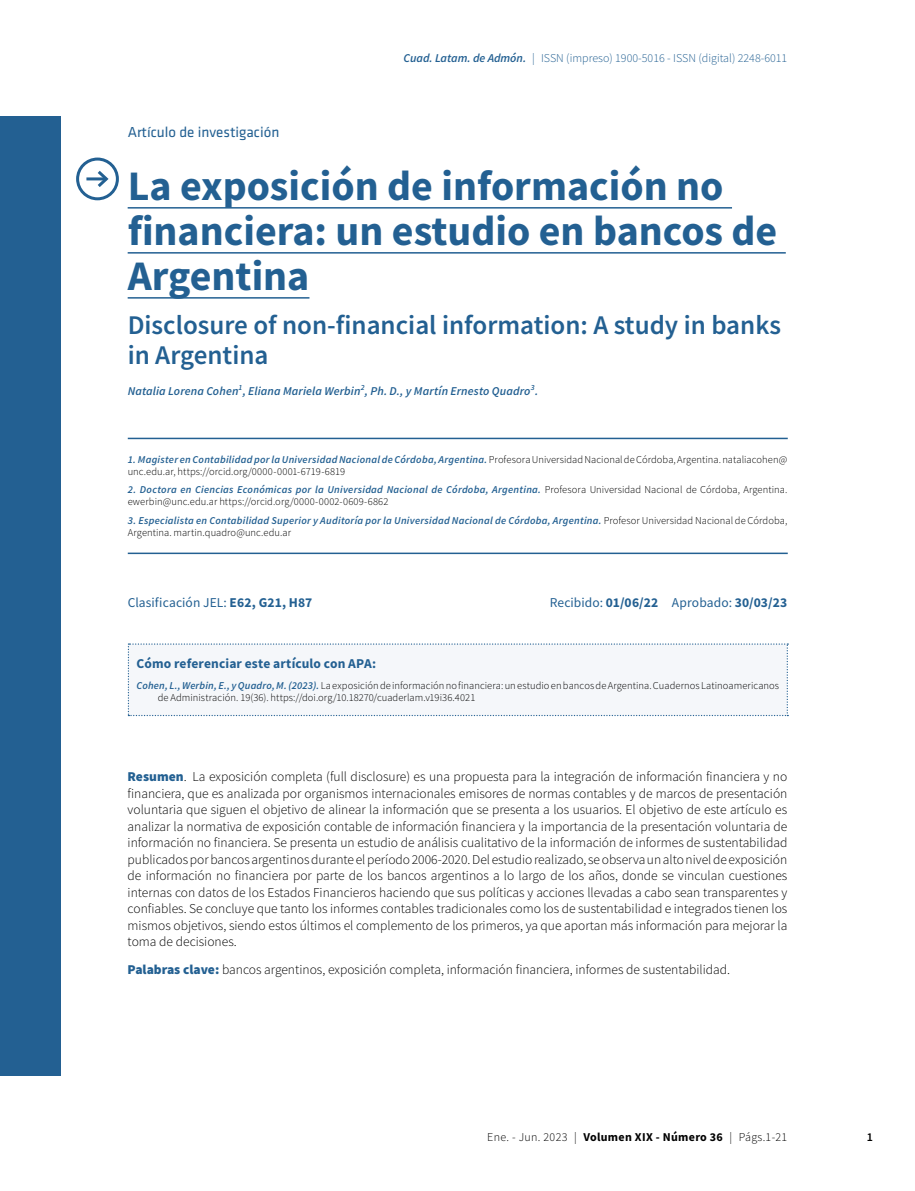
<style>
.page{position:relative;width:915px;height:1191px;background:#fff}
.page>*{position:absolute;margin:0;border:0;box-sizing:border-box;transform-origin:0 0}
.t1{font:700 42px/45px "Source Sans Pro";color:#236092}
.t2{font:600 27px/30px "Source Sans Pro";color:#236092}
.t3{font:15px "Klavika Regular TF";color:#236092}
.t4{font:300 13.5px/16.5px "Source Sans Pro";color:#000;text-align:justify}
.t5{font:13.5px "Source Sans Pro";letter-spacing:.005em;color:#236092}
.t6{font:700 13.5px "Source Sans Pro";letter-spacing:.01em;color:#236092}
.t7{font:italic 600 12px "Source Sans Pro";letter-spacing:.01em;color:#236092}
.t8{font:300 12px "Source Sans Pro";color:#236092}
.t9{font:300 12px "Source Sans Pro";letter-spacing:.025em;color:#000}
.t10{font:600 12px "Source Sans Pro";color:#000}
.t11{font:300 10.5px/12px "Source Sans Pro";letter-spacing:.005em;color:#000}
.t12{font:italic 600 10.5px/12px "Source Sans Pro";letter-spacing:.025em;color:#236092}
.s1{font-weight:600;font-style:italic}
.s2{font-weight:600;font-style:italic;color:#236092}
.s3{font-weight:300;font-style:normal;color:#000}
.s4{font-weight:700}
.s5{font-weight:900;color:#236092}
</style>
<div class="page">
<hr style="left:86px;top:177px;width:20px;height:3px;background:#236092">
<svg style="left:94px;top:170px;width:15px;height:17px"></svg>
<div style="left:76px;top:158px;width:43px;height:42px;border:3px solid #236092;border-radius:50%"></div>
<div style="left:0;top:116px;width:60px;height:959px;background:#236092"></div>
<hr style="left:128px;top:552px;width:659px;height:2px;background:#236092">
<div style="left:128px;top:643px;width:660px;height:73px;background:#f5f7fa"></div>
<hr style="left:128px;top:438px;width:659px;height:1px;background:#236092">
<hr style="left:128px;top:207px;width:603px;height:2px;background:#236092">
<hr style="left:128px;top:252px;width:657px;height:2px;background:#236092">
<hr style="left:128px;top:297px;width:181px;height:2px;background:#236092">
<p class="t8" style="left:403px;top:51px;width:385px"><span class="s1">Cuad. Latam. de Admón.</span> | ISSN (impreso) 1900-5016 - ISSN (digital) 2248-6011</p>
<p class="t3" style="left:128px;top:124px;width:153px">Artículo de investigación</p>
<h1 class="t1" style="left:128px;top:163px;width:651px">La exposición de información no financiera: un estudio en bancos de<br>Argentina</h1>
<h2 class="t2" style="left:128px;top:310px;width:654px">Disclosure of non-financial information: A study in banks in Argentina</h2>
<p class="t7" style="left:128px;top:383px;width:412px">Natalia Lorena Cohen<sup>1</sup>, Eliana Mariela Werbin<sup>2</sup>, Ph. D., y Martín Ernesto Quadro<sup>3</sup>.</p>
<p class="t11" style="left:128px;top:453px;width:660px"><span class="s2">1. Magister en Contabilidad por la Universidad Nacional de Córdoba, Argentina.</span> Profesora Universidad Nacional de Córdoba, Argentina. nataliacohen@ unc.edu.ar, https://orcid.org/0000-0001-6719-6819</p>
<p class="t11" style="left:128px;top:484px;width:660px"><span class="s2">2. Doctora en Ciencias Económicas por la Universidad Nacional de Córdoba, Argentina.</span> Profesora Universidad Nacional de Córdoba, Argentina. ewerbin@unc.edu.ar https://orcid.org/0000-0002-0609-6862</p>
<p class="t12" style="left:128px;top:514px;width:661px">3. Especialista en Contabilidad Superior y Auditoría por la Universidad Nacional de Córdoba, Argentina. <span class="s3">Profesor Universidad Nacional de Córdoba,<br>Argentina. martin.quadro@unc.edu.ar</span></p>
<p class="t5" style="left:128px;top:593px;width:186px">Clasificación JEL: <span class="s4">E62, G21, H87</span></p>
<p class="t5" style="left:549px;top:593px;width:239px">Recibido: <span class="s4">01/06/22</span> Aprobado: <span class="s4">30/03/23</span></p>
<p class="t6" style="left:136px;top:654px;width:241px">Cómo referenciar este artículo con APA:</p>
<p class="t11" style="left:158px;top:680px;width:622px;text-indent:-21px"><span class="s2">Cohen, L., Werbin, E., y Quadro, M. (2023).</span> La exposición de información no financiera: un estudio en bancos de Argentina. Cuadernos Latinoamericanos de Administración. 19(36). https://doi.org/10.18270/cuaderlam.v19i36.4021</p>
<p class="t4" style="left:127px;top:768px;width:661px"><span class="s5">Resumen</span>. La exposición completa (full disclosure) es una propuesta para la integración de información financiera y no financiera, que es analizada por organismos internacionales emisores de normas contables y de marcos de presentación voluntaria que siguen el objetivo de alinear la información que se presenta a los usuarios. El objetivo de este artículo es analizar la normativa de exposición contable de información financiera y la importancia de la presentación voluntaria de información no financiera. Se presenta un estudio de análisis cualitativo de la información de informes de sustentabilidad publicados por bancos argentinos durante el período 2006-2020. Del estudio realizado, se observa un alto nivel de exposición de información no financiera por parte de los bancos argentinos a lo largo de los años, donde se vinculan cuestiones internas con datos de los Estados Financieros haciendo que sus políticas y acciones llevadas a cabo sean transparentes y confiables. Se concluye que tanto los informes contables tradicionales como los de sustentabilidad e integrados tienen los mismos objetivos, siendo estos últimos el complemento de los primeros, ya que aportan más información para mejorar la toma de decisiones.</p>
<p class="t4" style="left:127px;top:961px;width:603px"><span class="s5">Palabras clave:</span> bancos argentinos, exposición completa, información financiera, informes de sustentabilidad.</p>
<p class="t9" style="left:487px;top:1129px;width:301px">Ene. - Jun. 2023 | <span class="s4">Volumen XIX - Número 36</span> | Págs.1-21</p>
<p class="t10" style="left:866px;top:1129px;width:8px">1</p>
</div>
